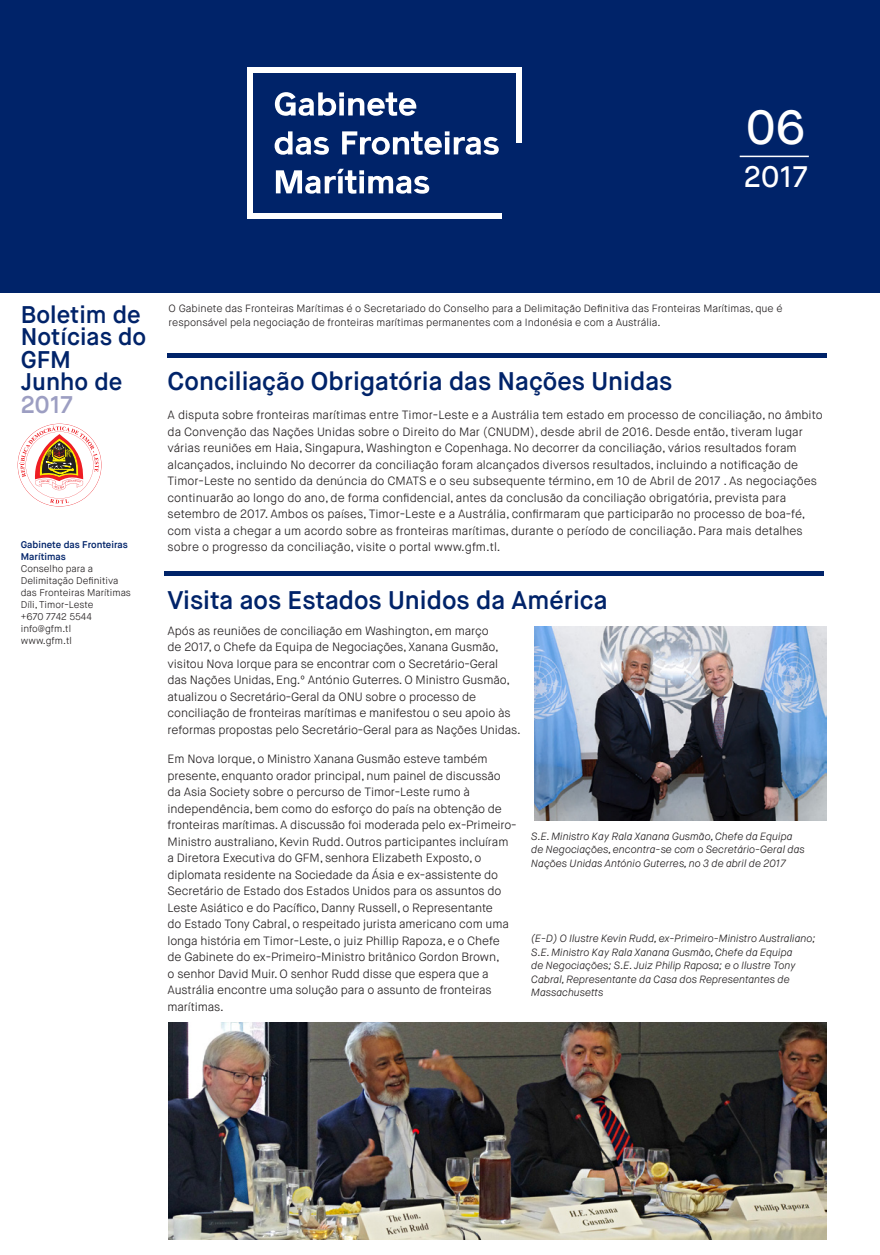
<style>
.page{position:relative;width:880px;height:1255px;background:#fff}
.page>*{position:absolute;margin:0;border:0;box-sizing:border-box;transform-origin:0 0}
.t1{font:500 47.85px "Maison Neue";color:#fff}
.t2{font:500 29.55px "Maison Neue";color:#fff}
.t3{font:600 25.5px "Maison Neue";color:#002369}
.t4{font:600 24.15px/22.5px "Maison Neue";color:#002369}
.t5{font:300 12px/16.5px "Maison Neue";letter-spacing:-.01em;color:#231f20}
.t6{font:italic 300 10.5px/13.5px "Maison Neue";color:#231f20}
.t7{font:300 10.5px/13.5px "Maison Neue";color:#231f20}
.t8{font:300 9.75px/12px "Maison Neue";color:#231f20}
.s1{color:#9c9ec2}
.s2{font-weight:600;color:#002369}
</style>
<div class="page">
<div style="left:0;top:0;width:880px;height:293px;background:#002369"></div>
<hr style="left:739px;top:156px;width:70px;height:1px;background:#fff">
<div style="left:168px;top:353px;width:659px;height:5px;background:#002369"></div>
<hr style="left:164px;top:571px;width:659px;height:4px;background:#002369">
<img style="left:169px;top:1022px;width:658px;height:217px">
<img style="left:534px;top:626px;width:293px;height:195px">
<svg style="left:275px;top:92px;width:141px;height:24px"></svg>
<svg style="left:275px;top:131px;width:54px;height:24px"></svg>
<svg style="left:342px;top:131px;width:157px;height:24px"></svg>
<svg style="left:276px;top:169px;width:153px;height:25px"></svg>
<div style="left:247px;top:67px;width:6px;height:152px;background:#fff"></div>
<div style="left:516px;top:67px;width:6px;height:76px;background:#fff"></div>
<div style="left:247px;top:67px;width:272px;height:6px;background:#fff"></div>
<div style="left:247px;top:213px;width:254px;height:6px;background:#fff"></div>
<svg style="left:18px;top:424px;width:83px;height:82px"></svg>
<p class="t1" style="left:746px;top:97px;width:61px">06</p>
<p class="t2" style="left:744px;top:158px;width:65px">2017</p>
<p class="t4" style="left:21px;top:303px;width:127px">Boletim de<br>Notícias do<br>GFM<br>Junho de<br><span class="s1">2017</span></p>
<p class="t8" style="left:21px;top:539px;width:112px"><span class="s2">Gabinete das Fronteiras<br>Marítimas<br></span>Conselho para a<br>Delimitação Definitiva das Fronteiras Marítimas</p>
<p class="t8" style="left:21px;top:599px;width:74px">Díli, Timor-Leste</p>
<p class="t8" style="left:21px;top:611px;width:73px">+670 7742 5544</p>
<p class="t8" style="left:21px;top:623px;width:52px">info@gfm.tl</p>
<p class="t8" style="left:21px;top:635px;width:53px">www.gfm.tl</p>
<p class="t7" style="left:169px;top:302px;width:615px">O Gabinete das Fronteiras Marítimas é o Secretariado do Conselho para a Delimitação Definitiva das Fronteiras Marítimas, que é responsável pela negociação de fronteiras marítimas permanentes com a Indonésia e com a Austrália.</p>
<p class="t3" style="left:168px;top:365px;width:506px">Conciliação Obrigatória das Nações Unidas</p>
<p class="t5" style="left:168px;top:407px;width:656px">A disputa sobre fronteiras marítimas entre Timor-Leste e a Austrália tem estado em processo de conciliação, no âmbito da Convenção das Nações Unidas sobre o Direito do Mar (CNUDM), desde abril de 2016. Desde então, tiveram lugar várias reuniões em Haia, Singapura, Washington e Copenhaga. No decorrer da conciliação, vários resultados foram alcançados, incluindo No decorrer da conciliação foram alcançados diversos resultados, incluindo a notificação de Timor-Leste no sentido da denúncia do CMATS e o seu subsequente término, em 10 de Abril de 2017 . As negociações continuarão ao longo do ano, de forma confidencial, antes da conclusão da conciliação obrigatória, prevista para setembro de 2017. Ambos os países, Timor-Leste e a Austrália, confirmaram que participarão no processo de boa-fé, com vista a chegar a um acordo sobre as fronteiras marítimas, durante o período de conciliação. Para mais detalhes sobre o progresso da conciliação, visite o portal www.gfm.tl.</p>
<p class="t3" style="left:168px;top:584px;width:441px">Visita aos Estados Unidos da América</p>
<p class="t5" style="left:168px;top:622px;width:355px">Após as reuniões de conciliação em Washington, em março<br>de 2017, o Chefe da Equipa de Negociações, Xanana Gusmão, visitou Nova Iorque para se encontrar com o Secretário-Geral<br>das Nações Unidas, Eng.º António Guterres. O Ministro Gusmão, atualizou o Secretário-Geral da ONU sobre o processo de conciliação de fronteiras marítimas e manifestou o seu apoio às reformas propostas pelo Secretário-Geral para as Nações Unidas.</p>
<p class="t5" style="left:168px;top:751px;width:350px">Em Nova Iorque, o Ministro Xanana Gusmão esteve também presente, enquanto orador principal, num painel de discussão da Asia Society sobre o percurso de Timor-Leste rumo à independência, bem como do esforço do país na obtenção de fronteiras marítimas. A discussão foi moderada pelo ex-Primeiro-Ministro australiano, Kevin Rudd. Outros participantes incluíram a Diretora Executiva do GFM, senhora Elizabeth Exposto, o diplomata residente na Sociedade da Ásia e ex-assistente do Secretário de Estado dos Estados Unidos para os assuntos do Leste Asiático e do Pacífico, Danny Russell, o Representante<br>do Estado Tony Cabral, o respeitado jurista americano com uma longa história em Timor-Leste, o juiz Phillip Rapoza, e o Chefe de Gabinete do ex-Primeiro-Ministro britânico Gordon Brown,<br>o senhor David Muir. O senhor Rudd disse que espera que a Austrália encontre uma solução para o assunto de fronteiras marítimas.</p>
<p class="t6" style="left:531px;top:830px;width:275px">S.E. Ministro Kay Rala Xanana Gusmão, Chefe da Equipa de Negociações, encontra-se com o Secretário-Geral das<br>Nações Unidas António Guterres, no 3 de abril de 2017</p>
<p class="t6" style="left:531px;top:932px;width:286px">(E-D) O Ilustre Kevin Rudd, ex-Primeiro-Ministro Australiano; S.E. Ministro Kay Rala Xanana Gusmão, Chefe da Equipa<br>de Negociações; S.E. Juiz Philip Raposa; e o Ilustre Tony Cabral, Representante da Casa dos Representantes de Massachusetts</p>
</div>
